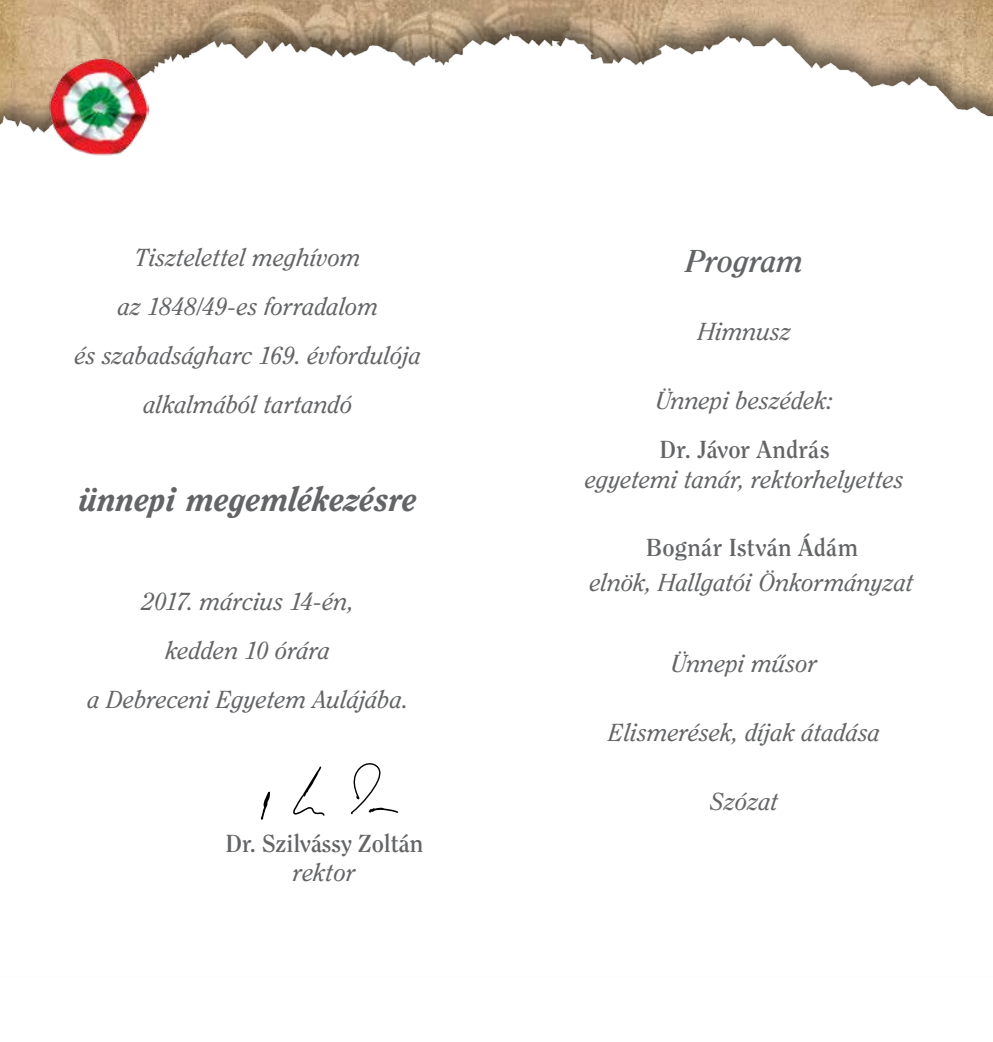
<style>
.page{position:relative;width:993px;height:1042px;background:#fff}
.page>*{position:absolute;margin:0;border:0;box-sizing:border-box;transform-origin:0 0}
.t1{font:italic 800 33.25px "Clearface Std";color:#636466}
.t2{font:italic 700 31.5px "Clearface Std";color:#636466}
.t3{font:italic 24.5px/49px "Clearface Std";color:#636466;text-align:center}
.t4{font:700 24.5px "Clearface Std";color:#636466}
</style>
<div class="page">
<img style="left:0;top:0;width:992px;height:813px">
<svg style="left:293px;top:765px;width:33px;height:51px"></svg>
<svg style="left:259px;top:791px;width:11px;height:29px"></svg>
<svg style="left:351px;top:762px;width:48px;height:53px"></svg>
<img style="left:47px;top:55px;width:102px;height:103px">
<p class="t3" style="left:75px;top:234px;width:347px">Tisztelettel meghívom<br>az 1848/49-es forradalom<br>és szabadságharc 169. évfordulója alkalmából tartandó</p>
<h1 class="t1" style="left:79px;top:479px;width:339px">ünnepi megemlékezésre</h1>
<p class="t3" style="left:88px;top:577px;width:322px">2017. március 14-én,<br>kedden 10 órára<br>a Debreceni Egyetem Aulájába.</p>
<p class="t4" style="left:225px;top:828px;width:199px">Dr. Szilvássy Zoltán</p>
<p class="t3" style="left:293px;top:848px;width:64px">rektor</p>
<p class="t2" style="left:685px;top:242px;width:119px">Program</p>
<p class="t3" style="left:698px;top:308px;width:95px">Himnusz</p>
<p class="t3" style="left:656px;top:376px;width:178px">Ünnepi beszédek:</p>
<p class="t4" style="left:659px;top:435px;width:171px">Dr. Jávor András</p>
<p class="t3" style="left:585px;top:455px;width:320px">egyetemi tanár, rektorhelyettes</p>
<p class="t4" style="left:646px;top:533px;width:213px">Bognár István Ádám</p>
<p class="t3" style="left:589px;top:558px;width:326px">elnök, Hallgatói Önkormányzat</p>
<p class="t3" style="left:671px;top:639px;width:147px">Ünnepi musor</p>
<p class="t3" style="left:773px;top:639px;width:13px">´´</p>
<p class="t3" style="left:608px;top:708px;width:273px">Elismerések, díjak átadása</p>
<p class="t3" style="left:710px;top:777px;width:70px">Szózat</p>
</div>
